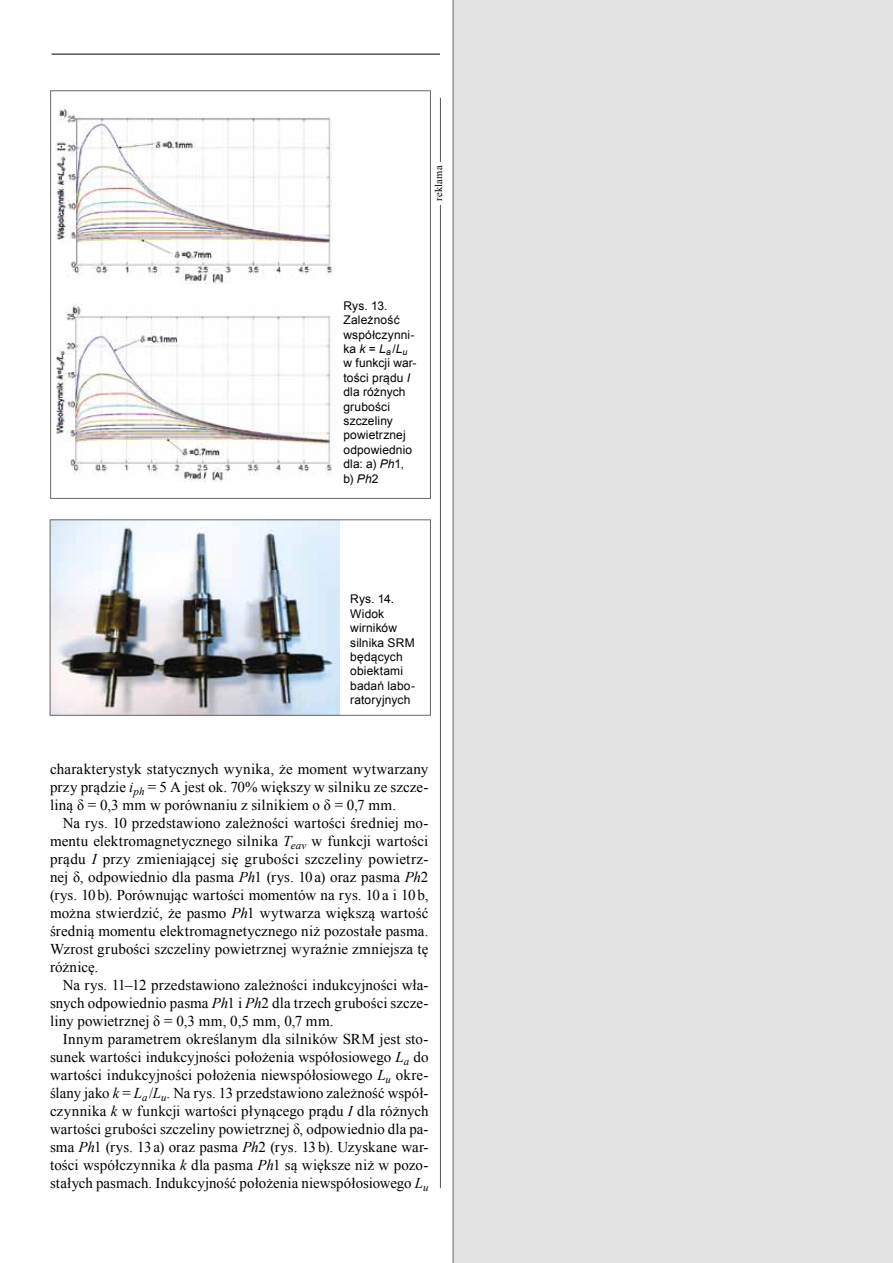
<style>
.page{position:relative;width:893px;height:1263px;background:#fff}
.page>*{position:absolute;margin:0;border:0;box-sizing:border-box;transform-origin:0 0}
.t1{font:15px/18px "Times New Roman";letter-spacing:.01em;color:#000;text-align:justify}
.t2{font:12px/14.4px "Arial";letter-spacing:.01em;color:#000}
.t3{font:10.5px "Times New Roman";letter-spacing:.02em;color:#000}
.s1{font-style:italic}
</style>
<div class="page">
<hr style="left:52px;top:54px;width:616px;height:1px;background:#000">
<div style="left:440px;top:0;width:453px;height:1263px;background:#fff"></div>
<hr style="left:440px;top:98px;width:1px;height:1090px;background:#575756">
<div style="left:435px;top:162px;width:9px;height:43px;background:#fff"></div>
<div style="left:453px;top:0;width:440px;height:1263px;background:#e3e3e3"></div>
<img style="left:56px;top:303px;width:276px;height:178px">
<img style="left:56px;top:105px;width:278px;height:179px">
<div style="left:50px;top:91px;width:381px;height:408px;border:1px solid #686868"></div>
<img style="left:52px;top:522px;width:287px;height:191px">
<p class="t3" style="left:432px;top:201px;width:37px;rotate:-90deg">reklama</p>
<p class="t2" style="left:343px;top:298px;width:75px">Rys. 13.<br>Zależność współczynni&shy;ka <span class="s1">k</span> = <span class="s1">L</span><sub>a</sub> /<span class="s1">L</span><sub>u </sub>w funkcji war&shy;tości prądu <span class="s1">I </span>dla różnych grubości szczeliny powietrznej odpowiednio dla: a) <span class="s1">Ph</span>1, b) <span class="s1">Ph</span>2</p>
<p class="t2" style="left:350px;top:592px;width:66px">Rys. 14.<br>Widok wirników silnika SRM będących obiektami badań labo&shy;ratoryjnych</p>
<p class="t1" style="left:50px;top:760px;width:380px">charakterystyk statycznych wynika, że moment wytwarzany przy prądzie <span class="s1">i</span><sub>ph</sub> = 5 A jest ok. 70% większy w silniku ze szcze&shy;liną δ = 0,3 mm w porównaniu z silnikiem o δ = 0,7 mm.</p>
<p class="t1" style="left:50px;top:814px;width:380px;text-indent:13px">Na rys. 10 przedstawiono zależności wartości średniej mo&shy;mentu elektromagnetycznego silnika <span class="s1">T</span><sub>eav</sub> w funkcji wartości prądu <span class="s1">I</span> przy zmieniającej się grubości szczeliny powietrz&shy;nej δ, odpowiednio dla pasma <span class="s1">Ph</span>1 (rys. 10 a) oraz pasma <span class="s1">Ph</span>2 (rys. 10 b). Porównując wartości momentów na rys. 10 a i 10 b, można stwierdzić, że pasmo <span class="s1">Ph</span>1 wytwarza większą wartość średnią momentu elektromagnetycznego niż pozostałe pasma.<br>Wzrost grubości szczeliny powietrznej wyraźnie zmniejsza tę różnicę.</p>
<p class="t1" style="left:50px;top:976px;width:380px;text-indent:13px">Na rys. 11–12 przedstawiono zależności indukcyjności wła&shy;snych odpowiednio pasma <span class="s1">Ph</span>1 i <span class="s1">Ph</span>2 dla trzech grubości szcze&shy;liny powietrznej δ = 0,3 mm, 0,5 mm, 0,7 mm.</p>
<p class="t1" style="left:50px;top:1030px;width:380px;text-indent:13px">Innym parametrem określanym dla silników SRM jest sto&shy;sunek wartości indukcyjności położenia współosiowego <span class="s1">L</span><sub>a</sub> do wartości indukcyjności położenia niewspółosiowego <span class="s1">L</span><sub>u</sub> okre&shy;ślany jako <span class="s1">k</span> = <span class="s1">L</span><sub>a</sub> /<span class="s1">L</span><sub>u</sub>. Na rys. 13 przedstawiono zależność współ&shy;czynnika <span class="s1">k</span> w funkcji wartości płynącego prądu <span class="s1">I</span> dla różnych wartości grubości szczeliny powietrznej δ, odpowiednio dla pa&shy;sma <span class="s1">Ph</span>1 (rys. 13 a) oraz pasma <span class="s1">Ph</span>2 (rys. 13 b). Uzyskane war&shy;tości współczynnika <span class="s1">k</span> dla pasma <span class="s1">Ph</span>1 są większe niż w pozo&shy;stałych pasmach. Indukcyjność położenia niewspółosiowego <span class="s1">L</span><sub>u</sub></p>
</div>
